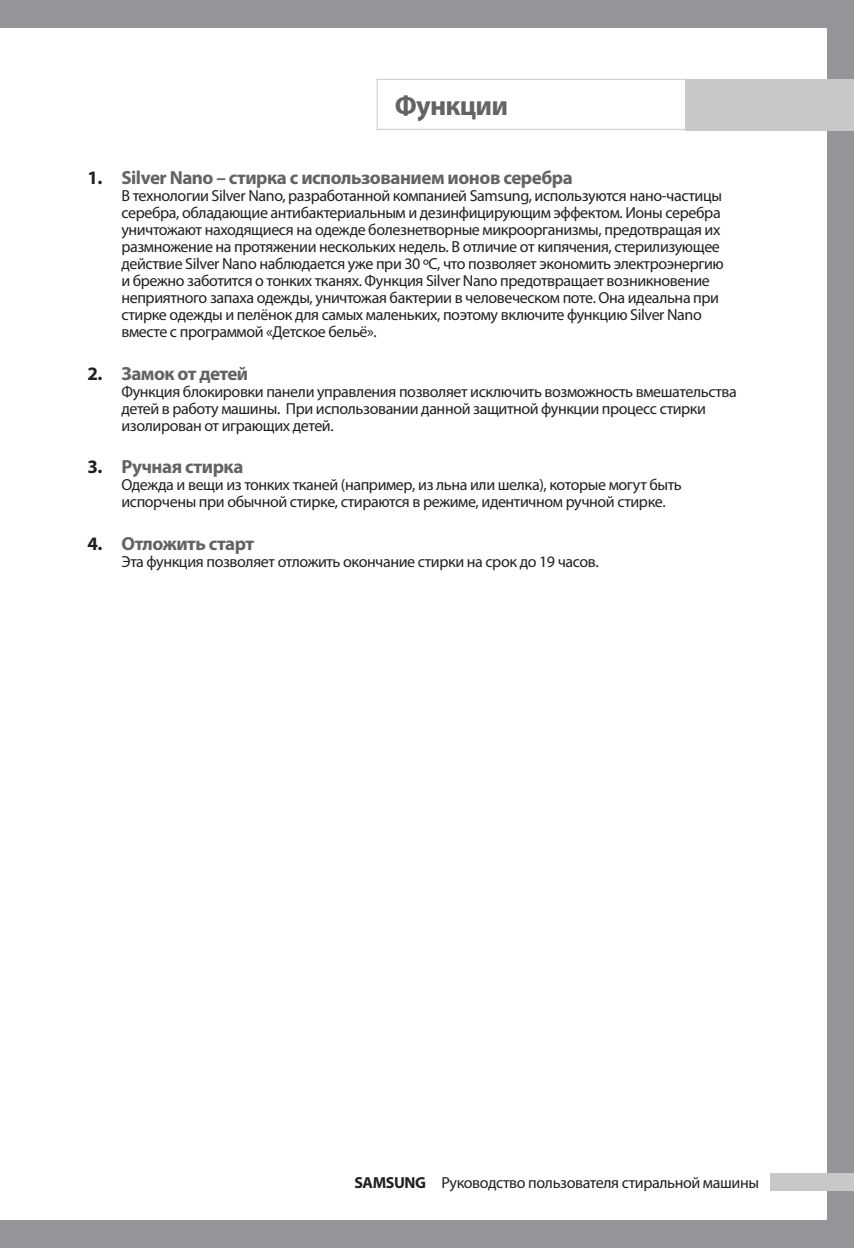
<style>
.page{position:relative;width:854px;height:1248px;background:#fff}
.page>*{position:absolute;margin:0;border:0;box-sizing:border-box;transform-origin:0 0}
.t1{font:700 28px "Myriad Pro";letter-spacing:-.025em;color:#636366}
.t2{font:700 19px "Myriad Pro";letter-spacing:-.025em;color:#636366}
.t3{font:16px/17px "Myriad Pro";letter-spacing:-.025em;color:#231f20}
.s1{color:#231f20}
.s2{font-weight:700}
</style>
<div class="page">
<hr style="left:0;top:0;width:2px;height:1247px;background:#939598">
<hr style="left:0;top:28px;width:2px;height:1191px;background:#fff">
<div style="left:2px;top:0;width:852px;height:1247px;background:#939598"></div>
<div style="left:2px;top:28px;width:825px;height:1191px;background:#fff"></div>
<div style="left:685px;top:79px;width:169px;height:51px;background:#c7c8ca"></div>
<div style="left:770px;top:1173px;width:84px;height:17px;background:#c7c8ca"></div>
<div style="left:376px;top:79px;width:312px;height:51px;border:1px solid #c7c8ca"></div>
<h1 class="t1" style="left:394px;top:87px;width:115px">Функции</h1>
<p class="t2" style="left:87px;top:165px;width:487px"><span class="s1">1.</span> Silver Nano – стирка с использованием ионов серебра</p>
<p class="t3" style="left:121px;top:187px;width:604px">В технологии Silver Nano, разработанной компанией Samsung, используются нано-частицы серебра, обладающие антибактериальным и дезинфицирующим эффектом. Ионы серебра уничтожают находящиеся на одежде болезнетворные микроорганизмы, предотвращая их размножение на протяжении нескольких недель. В отличие от кипячения, стерилизующее действие Silver Nano наблюдается уже при 30 ºС, что позволяет экономить электроэнергию и брежно заботится о тонких тканях. Функция Silver Nano предотвращает возникновение неприятного запаха одежды, уничтожая бактерии в человеческом поте. Она идеальна при стирке одежды и пелёнок для самых маленьких, поэтому включите функцию Silver Nano вместе с программой «Детское бельё».</p>
<p class="t2" style="left:87px;top:361px;width:162px"><span class="s1">2.</span> Замок от детей</p>
<p class="t3" style="left:121px;top:382px;width:617px">Функция блокировки панели управления позволяет исключить возможность вмешательства детей в работу машины. При использовании данной защитной функции процесс стирки изолирован от играющих детей.</p>
<p class="t2" style="left:87px;top:454px;width:157px"><span class="s1">3.</span> Ручная стирка</p>
<p class="t3" style="left:121px;top:476px;width:562px">Одежда и вещи из тонких тканей (например, из льна или шелка), которые могут быть испорчены при обычной стирке, стираются в режиме, идентичном ручной стирке.</p>
<p class="t2" style="left:87px;top:531px;width:168px"><span class="s1">4.</span> Отложить старт</p>
<p class="t3" style="left:121px;top:553px;width:479px">Эта функция позволяет отложить окончание стирки на срок до 19 часов.</p>
<p class="t3" style="left:354px;top:1174px;width:406px"><span class="s2">SAMSUNG</span> Руководство пользователя стиральной машины</p>
</div>
